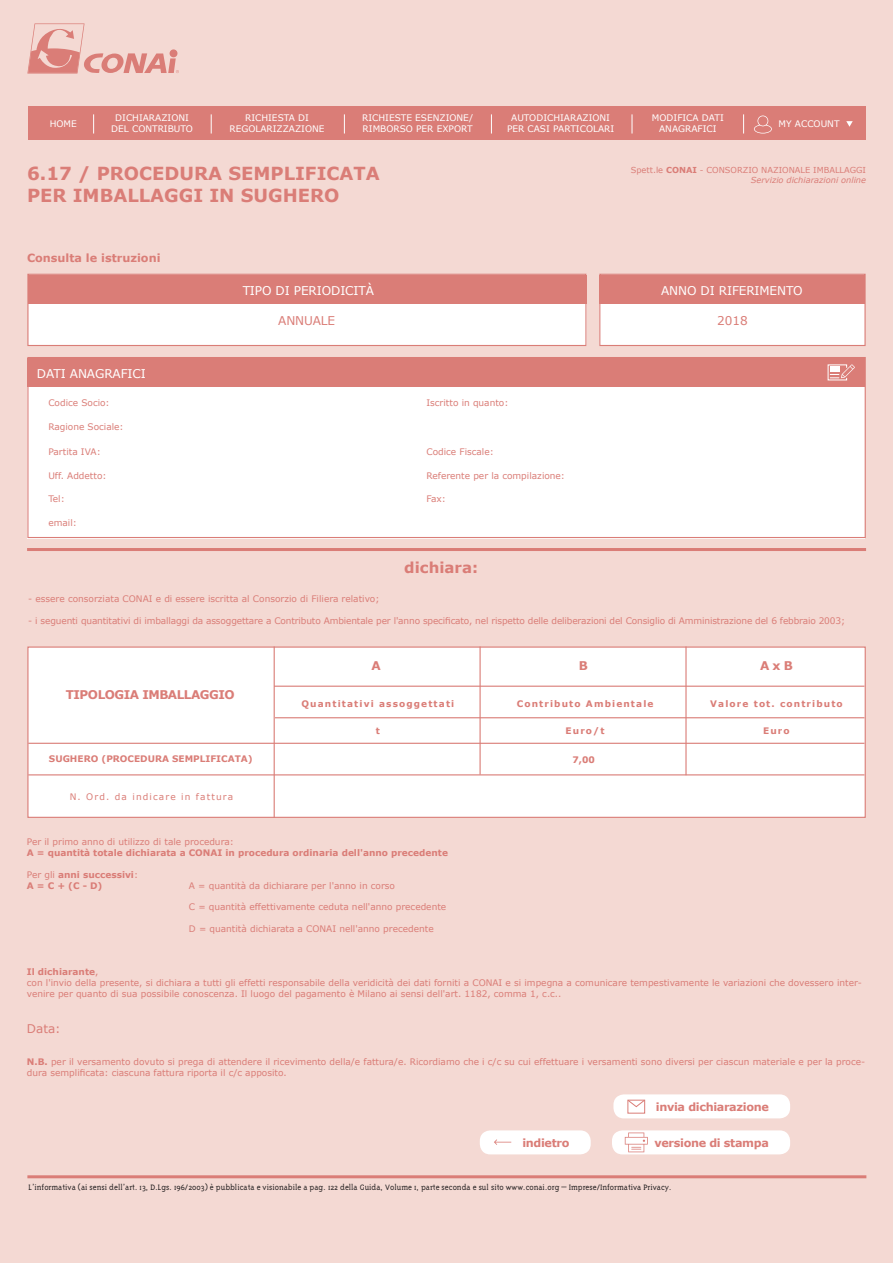
<style>
.page{position:relative;width:893px;height:1263px;background:#f4d9d3}
.page>*{position:absolute;margin:0;border:0;box-sizing:border-box;transform-origin:0 0}
.t1{font:700 18px "Verdana";color:#da7d77}
.t2{font:700 15px "Verdana";color:#da7d77}
.t3{font:12px "Verdana";letter-spacing:-.01em;color:#fff}
.t4{font:700 12px "Verdana";letter-spacing:-.04em;color:#da7d77}
.t5{font:12px "Verdana";letter-spacing:-.01em;color:#da7d77}
.t6{font:700 11.25px "Verdana";letter-spacing:-.03em;color:#da7d77}
.t7{font:700 11.25px "Verdana";color:#da7d77}
.t8{font:9px/10.8px "Verdana";color:#da7d77}
.t9{font:9px/10.8px "Verdana";color:#fff;text-align:center}
.t10{font:300 9px "Triplex Serif";color:#231f20}
.t11{font:700 9px/10.8px "Verdana";color:#da7d77}
.t12{font:700 9px "Verdana";letter-spacing:.125em;color:#da7d77}
.t13{font:9px "Verdana";letter-spacing:.125em;color:#da7d77}
.t14{font:8.25px "Verdana";color:#da7d77}
.t15{font:italic 8.25px "Verdana";color:#da7d77}
.s1{font-weight:700}
.s2{font-weight:400}
</style>
<div class="page">
<div style="left:28px;top:275px;width:558px;height:71px;background:#fff"></div>
<div style="left:599px;top:275px;width:265px;height:71px;background:#fff"></div>
<div style="left:27px;top:380px;width:838px;height:158px;background:#fff"></div>
<div style="left:28px;top:275px;width:558px;height:28px;background:#da7d77"></div>
<div style="left:599px;top:275px;width:266px;height:28px;background:#da7d77"></div>
<div style="left:27px;top:274px;width:559px;height:72px;border:1px solid #da7d77"></div>
<hr style="left:27px;top:548px;width:839px;height:3px;background:#da7d77">
<div style="left:599px;top:274px;width:267px;height:72px;border:1px solid #da7d77"></div>
<div style="left:27px;top:358px;width:838px;height:29px;background:#da7d77"></div>
<div style="left:27px;top:357px;width:839px;height:181px;border:1px solid #da7d77"></div>
<div style="left:27px;top:646px;width:839px;height:172px;background:#fff;border:1px solid #da7d77"></div>
<svg style="left:827px;top:364px;width:28px;height:17px"></svg>
<div style="left:830px;top:367px;width:9px;height:5px;background:#fff"></div>
<hr style="left:274px;top:686px;width:590px;height:1px;background:#da7d77">
<hr style="left:275px;top:717px;width:589px;height:1px;background:#da7d77">
<hr style="left:28px;top:743px;width:836px;height:1px;background:#da7d77">
<hr style="left:28px;top:774px;width:836px;height:1px;background:#da7d77">
<hr style="left:274px;top:646px;width:1px;height:172px;background:#da7d77">
<hr style="left:479px;top:646px;width:2px;height:129px;background:#da7d77">
<hr style="left:685px;top:646px;width:2px;height:129px;background:#da7d77">
<div style="left:480px;top:1130px;width:111px;height:24px;background:#fff;border-radius:10px"></div>
<svg style="left:494px;top:1139px;width:17px;height:6px"></svg>
<div style="left:613px;top:1094px;width:177px;height:24px;background:#fff;border-radius:10px"></div>
<div style="left:612px;top:1130px;width:178px;height:24px;background:#fff;border-radius:10px"></div>
<div style="left:627px;top:1100px;width:18px;height:13px;border:1px solid #da7d77"></div>
<svg style="left:627px;top:1099px;width:19px;height:8px"></svg>
<svg style="left:625px;top:1132px;width:23px;height:20px"></svg>
<div style="left:28px;top:107px;width:838px;height:33px;background:#da7d77"></div>
<svg style="left:93px;top:114px;width:1px;height:20px"></svg>
<svg style="left:211px;top:114px;width:1px;height:20px"></svg>
<svg style="left:344px;top:114px;width:1px;height:20px"></svg>
<svg style="left:491px;top:114px;width:1px;height:20px"></svg>
<svg style="left:632px;top:114px;width:1px;height:20px"></svg>
<svg style="left:743px;top:114px;width:1px;height:20px"></svg>
<svg style="left:846px;top:121px;width:7px;height:6px"></svg>
<svg style="left:754px;top:116px;width:18px;height:18px"></svg>
<hr style="left:27px;top:1175px;width:839px;height:3px;background:#da7d77">
<svg style="left:27px;top:23px;width:152px;height:51px"></svg>
<p class="t9" style="left:50px;top:119px;width:29px">HOME</p>
<p class="t9" style="left:229px;top:113px;width:97px">RICHIESTA DI<br>REGOLARIZZAZIONE</p>
<p class="t9" style="left:362px;top:113px;width:112px;text-align:left">RICHIESTE ESENZIONE/<br>RIMBORSO PER EXPORT</p>
<p class="t9" style="left:507px;top:113px;width:109px">AUTODICHIARAZIONI<br>PER CASI PARTICOLARI</p>
<p class="t9" style="left:652px;top:113px;width:73px">MODIFICA DATI<br>ANAGRAFICI</p>
<p class="t9" style="left:779px;top:118px;width:62px">MY ACCOUNT</p>
<p class="t9" style="left:111px;top:113px;width:83px">DICHIARAZIONI<br>DEL CONTRIBUTO</p>
<h1 class="t1" style="left:27px;top:162px;width:354px">6.17 / PROCEDURA SEMPLIFICATA</h1>
<p class="t15" style="left:751px;top:174px;width:117px">Servizio dichiarazioni online</p>
<h1 class="t1" style="left:27px;top:184px;width:314px">PER IMBALLAGGI IN SUGHERO</h1>
<p class="t14" style="left:631px;top:165px;width:237px">Spett.le <span class="s1">CONAI</span> - CONSORZIO NAZIONALE IMBALLAGGI</p>
<p class="t7" style="left:27px;top:250px;width:135px">Consulta le istruzioni</p>
<h3 class="t3" style="left:37px;top:366px;width:110px">DATI ANAGRAFICI</h3>
<h3 class="t3" style="left:243px;top:283px;width:133px">TIPO DI PERIODICITÀ</h3>
<h3 class="t3" style="left:661px;top:283px;width:143px">ANNO DI RIFERIMENTO</h3>
<h3 class="t5" style="left:278px;top:313px;width:58px">ANNUALE</h3>
<h3 class="t5" style="left:717px;top:313px;width:32px">2018</h3>
<p class="t8" style="left:48px;top:398px;width:63px">Codice Socio:</p>
<p class="t8" style="left:426px;top:398px;width:84px">Iscritto in quanto:</p>
<p class="t8" style="left:48px;top:422px;width:77px">Ragione Sociale:</p>
<p class="t8" style="left:48px;top:446px;width:54px">Partita IVA:</p>
<p class="t8" style="left:426px;top:446px;width:69px">Codice Fiscale:</p>
<p class="t8" style="left:48px;top:470px;width:60px">Uff. Addetto:</p>
<p class="t8" style="left:426px;top:470px;width:140px">Referente per la compilazione:</p>
<p class="t8" style="left:48px;top:493px;width:18px">Tel:</p>
<p class="t8" style="left:426px;top:493px;width:21px">Fax:</p>
<p class="t8" style="left:48px;top:518px;width:30px">email:</p>
<h2 class="t2" style="left:404px;top:558px;width:75px">dichiara:</h2>
<p class="t8" style="left:28px;top:594px;width:353px">- essere consorziata CONAI e di essere iscritta al Consorzio di Filiera relativo;</p>
<p class="t8" style="left:28px;top:615px;width:818px">- i seguenti quantitativi di imballaggi da assoggettare a Contributo Ambientale per l'anno specificato, nel rispetto delle deliberazioni del Consiglio di Amministrazione del 6 febbraio 2003;</p>
<h3 class="t4" style="left:66px;top:687px;width:170px">TIPOLOGIA IMBALLAGGIO</h3>
<p class="t11" style="left:49px;top:753px;width:205px">SUGHERO (PROCEDURA SEMPLIFICATA)</p>
<p class="t13" style="left:70px;top:791px;width:165px">N. Ord. da indicare in fattura</p>
<h3 class="t4" style="left:372px;top:658px;width:11px">A</h3>
<h3 class="t4" style="left:579px;top:658px;width:11px">B</h3>
<h3 class="t4" style="left:760px;top:658px;width:34px">A x B</h3>
<p class="t12" style="left:301px;top:697px;width:154px">Quantitativi assoggettati</p>
<p class="t12" style="left:517px;top:697px;width:138px">Contributo Ambientale</p>
<p class="t12" style="left:710px;top:697px;width:134px">Valore tot. contributo</p>
<p class="t11" style="left:376px;top:725px;width:6px">t</p>
<p class="t11" style="left:566px;top:725px;width:41px">Euro/t</p>
<p class="t11" style="left:763px;top:725px;width:28px">Euro</p>
<p class="t11" style="left:572px;top:754px;width:24px">7,00</p>
<p class="t8" style="left:27px;top:837px;width:208px">Per il primo anno di utilizzo di tale procedura:</p>
<p class="t11" style="left:27px;top:847px;width:423px">A = quantità totale dichiarata a CONAI in procedura ordinaria dell'anno precedente</p>
<p class="t11" style="left:27px;top:869px;width:113px"><span class="s2">Per gli</span> anni successivi<span class="s2">:<br></span>A = C + (C - D)</p>
<p class="t8" style="left:189px;top:880px;width:208px">A = quantità da dichiarare per l'anno in corso</p>
<p class="t8" style="left:189px;top:901px;width:259px">C = quantità effettivamente ceduta nell'anno precedente</p>
<p class="t8" style="left:189px;top:923px;width:246px">D = quantità dichiarata a CONAI nell'anno precedente</p>
<p class="t8" style="left:27px;top:966px;width:837px"><span class="s1">Il dichiarante</span>,<br>con l'invio della presente, si dichiara a tutti gli effetti responsabile della veridicità dei dati forniti a CONAI e si impegna a comunicare tempestivamente le variazioni che dovessero inter&shy;venire per quanto di sua possibile conoscenza. Il luogo del pagamento è Milano ai sensi dell'art. 1182, comma 1, c.c..</p>
<h3 class="t5" style="left:27px;top:1020px;width:35px">Data:</h3>
<p class="t8" style="left:27px;top:1056px;width:840px"><span class="s1">N.B.</span> per il versamento dovuto si prega di attendere il ricevimento della/e fattura/e. Ricordiamo che i c/c su cui effettuare i versamenti sono diversi per ciascun materiale e per la proce&shy;dura semplificata: ciascuna fattura riporta il c/c apposito.</p>
<p class="t6" style="left:522px;top:1135px;width:49px">indietro</p>
<p class="t6" style="left:656px;top:1099px;width:114px">invia dichiarazione</p>
<p class="t6" style="left:654px;top:1135px;width:116px">versione di stampa</p>
<p class="t10" style="left:29px;top:1182px;width:644px">L’informativa (ai sensi dell’art. 13, D.Lgs. 196/2003) è pubblicata e visionabile a pag. 122 della Guida, Volume 1, parte seconda e sul sito www.conai.org – Imprese/Informativa Privacy.</p>
</div>
